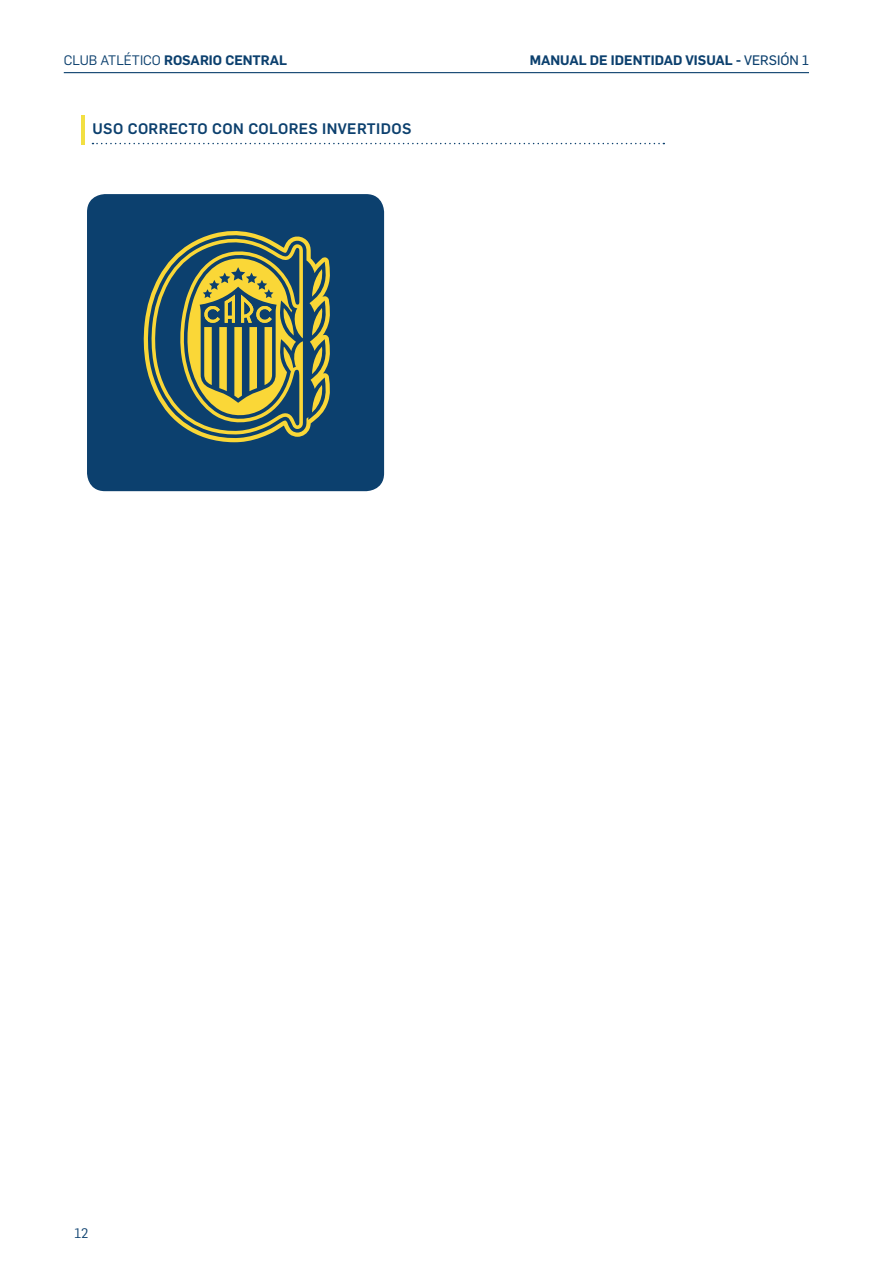
<style>
.page{position:relative;width:893px;height:1263px;background:#fff}
.page>*{position:absolute;margin:0;border:0;box-sizing:border-box;transform-origin:0 0}
.t1{font:500 15px "Flama";letter-spacing:.025em;color:#0c406e}
.t2{font:600 13.5px "Flama";color:#0c406e}
.t3{font:13.5px "Flama";color:#0c406e}
.s1{font-weight:400}
.s2{font-family:"Flama Basic";font-weight:400}
</style>
<div class="page">
<hr style="left:64px;top:72px;width:745px;height:1px;background:#0c406e">
<div style="left:87px;top:194px;width:297px;height:297px;background:#0c406e;border-radius:18px"></div>
<svg style="left:92px;top:143px;width:572px;height:1px"></svg>
<hr style="left:81px;top:115px;width:4px;height:29px;background:#f2df42">
<svg style="left:143px;top:231px;width:187px;height:211px"></svg>
<p class="t2" style="left:64px;top:51px;width:225px"><span class="s1">CLUB ATLÉTICO</span> ROSARIO CENTRAL</p>
<p class="t2" style="left:530px;top:51px;width:281px">MANUAL DE IDENTIDAD VISUAL - <span class="s2">VERSIÓN 1</span></p>
<p class="t1" style="left:92px;top:118px;width:320px">USO CORRECTO CON COLORES INVERTIDOS</p>
<p class="t3" style="left:74px;top:1223px;width:15px">12</p>
</div>
